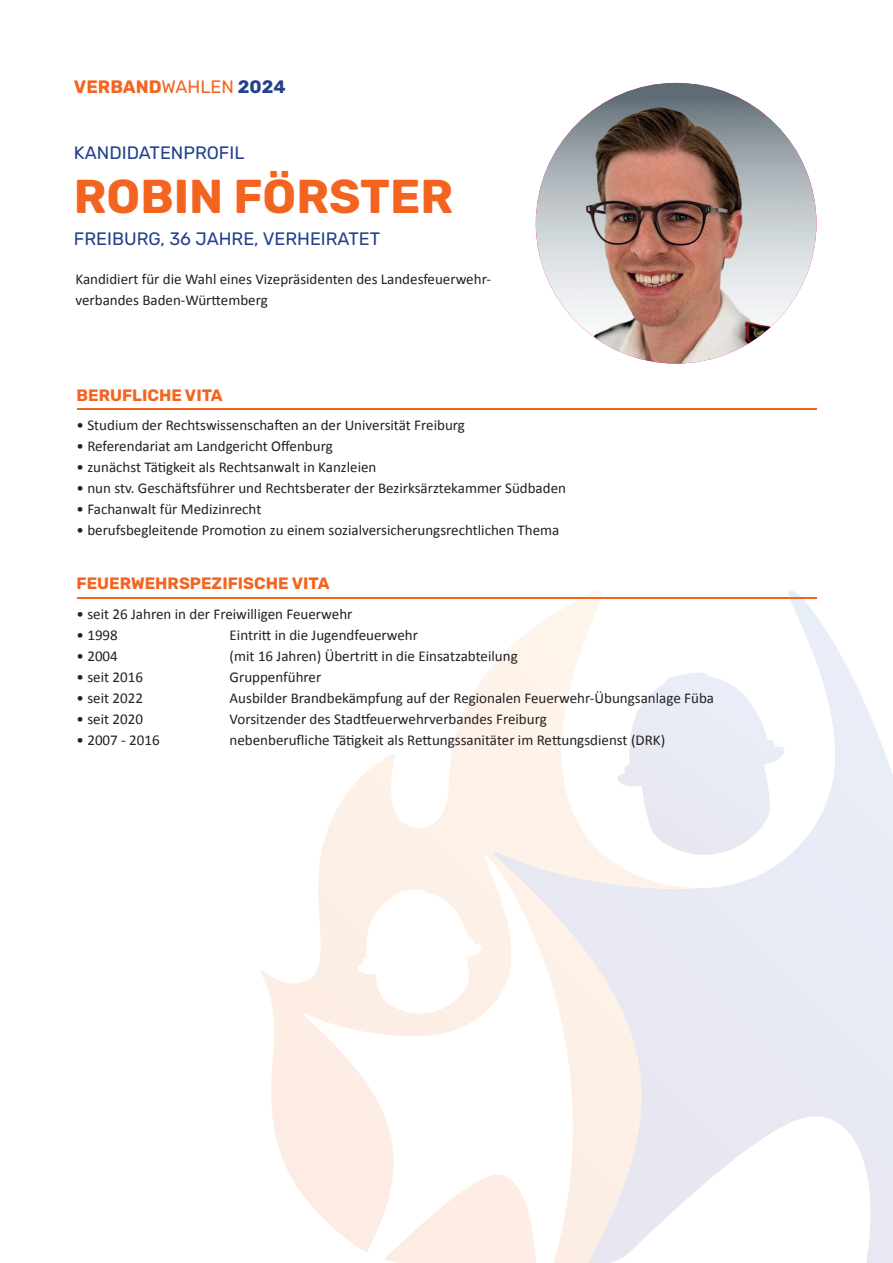
<style>
.page{position:relative;width:893px;height:1263px;background:#fff}
.page>*{position:absolute;margin:0;border:0;box-sizing:border-box;transform-origin:0 0}
.t1{font:700 47.4px "Rubik";color:#f36421}
.t2{font:18px "Rubik";color:#23428b}
.t3{font:700 18px "Rubik";color:#f36421}
.t4{font:700 16.5px "Rubik";color:#f36421}
.t5{font:15px/21px "Calibri";color:#231f20}
.s1{font-weight:400}
.s2{color:#23428b}
</style>
<div class="page">
<svg style="left:261px;top:666px;width:372px;height:597px"></svg>
<svg style="left:493px;top:591px;width:342px;height:298px"></svg>
<svg style="left:617px;top:672px;width:168px;height:183px"></svg>
<hr style="left:77px;top:409px;width:739px;height:1px;background:#f36421">
<hr style="left:77px;top:597px;width:739px;height:2px;background:#f36421">
<img style="left:536px;top:83px;width:280px;height:281px;border-radius:140px">
<p class="t3" style="left:74px;top:77px;width:213px">VERBAND<span class="s1">WAHLEN</span> <span class="s2">2024</span></p>
<p class="t2" style="left:74px;top:142px;width:172px">KANDIDATENPROFIL</p>
<h1 class="t1" style="left:74px;top:170px;width:381px">ROBIN FÖRSTER</h1>
<p class="t2" style="left:74px;top:229px;width:308px">FREIBURG, 36 JAHRE, VERHEIRATET</p>
<p class="t5" style="left:75px;top:268px;width:417px">Kandidiert für die Wahl eines Vizepräsidenten des Landesfeuerwehr&shy;verbandes Baden-Württemberg</p>
<p class="t4" style="left:77px;top:386px;width:148px">BERUFLICHE VITA</p>
<p class="t5" style="left:77px;top:414px;width:390px">• Studium der Rechtswissenschaften an der Universität Freiburg</p>
<p class="t5" style="left:77px;top:435px;width:258px">• Referendariat am Landgericht Offenburg</p>
<p class="t5" style="left:77px;top:456px;width:301px">• zunächst Tätigkeit als Rechtsanwalt in Kanzleien</p>
<p class="t5" style="left:77px;top:477px;width:491px">• nun stv. Geschäftsführer und Rechtsberater der Bezirksärztekammer Südbaden</p>
<p class="t5" style="left:77px;top:498px;width:186px">• Fachanwalt für Medizinrecht</p>
<p class="t5" style="left:77px;top:519px;width:484px">• berufsbegleitende Promotion zu einem sozialversicherungsrechtlichen Thema</p>
<p class="t4" style="left:77px;top:574px;width:254px">FEUERWEHRSPEZIFISCHE VITA</p>
<p class="t5" style="left:77px;top:603px;width:277px">• seit 26 Jahren in der Freiwilligen Feuerwehr</p>
<p class="t5" style="left:77px;top:624px;width:43px">• 1998</p>
<p class="t5" style="left:230px;top:624px;width:190px">Eintritt in die Jugendfeuerwehr</p>
<p class="t5" style="left:77px;top:645px;width:43px">• 2004</p>
<p class="t5" style="left:230px;top:645px;width:290px">(mit 16 Jahren) Übertritt in die Einsatzabteilung</p>
<p class="t5" style="left:77px;top:666px;width:68px">• seit 2016</p>
<p class="t5" style="left:230px;top:666px;width:93px">Gruppenführer</p>
<p class="t5" style="left:77px;top:687px;width:68px">• seit 2022</p>
<p class="t5" style="left:230px;top:687px;width:486px">Ausbilder Brandbekämpfung auf der Regionalen Feuerwehr-Übungsanlage Füba</p>
<p class="t5" style="left:77px;top:708px;width:68px">• seit 2020</p>
<p class="t5" style="left:230px;top:708px;width:319px">Vorsitzender des Stadtfeuerwehrverbandes Freiburg</p>
<p class="t5" style="left:77px;top:729px;width:85px">• 2007 - 2016</p>
<p class="t5" style="left:230px;top:729px;width:437px">nebenberufliche Tätigkeit als Rettungssanitäter im Rettungsdienst (DRK)</p>
</div>
